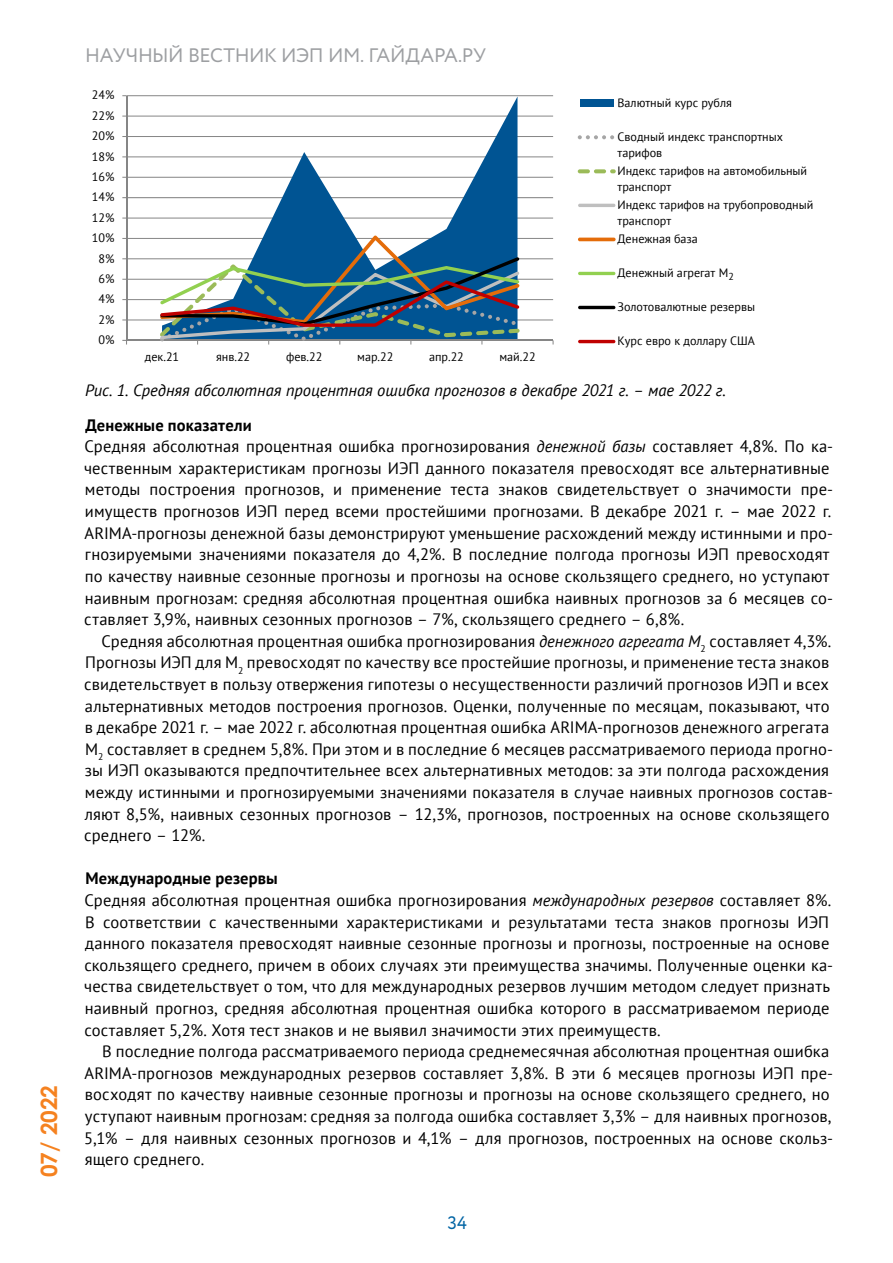
<style>
.page{position:relative;width:893px;height:1263px;background:#fff}
.page>*{position:absolute;margin:0;border:0;box-sizing:border-box;transform-origin:0 0}
.t1{font:700 22.5px "Century Gothic";color:#f58220}
.t2{font:19.5px "Circe";letter-spacing:-.025em;color:#9d9fa2}
.t3{font:18px "Circe";color:#0064a4}
.t4{font:16.5px/21.6px "PT Sans";letter-spacing:.01em;color:#000}
.t5{font:italic 16.5px "PT Sans";letter-spacing:-.005em;color:#000}
.t6{font:12.15px/15.8px "PT Sans";color:#000}
.s1{font-weight:700}
.s2{font-style:italic}
</style>
<div class="page">
<hr style="left:127px;top:319px;width:426px;height:1px;background:#868686">
<hr style="left:127px;top:299px;width:426px;height:1px;background:#868686">
<hr style="left:127px;top:279px;width:426px;height:1px;background:#868686">
<hr style="left:127px;top:258px;width:426px;height:1px;background:#868686">
<hr style="left:127px;top:238px;width:426px;height:1px;background:#868686">
<hr style="left:127px;top:218px;width:426px;height:1px;background:#868686">
<hr style="left:127px;top:197px;width:426px;height:1px;background:#868686">
<hr style="left:127px;top:177px;width:426px;height:1px;background:#868686">
<hr style="left:127px;top:156px;width:426px;height:1px;background:#868686">
<hr style="left:127px;top:136px;width:426px;height:1px;background:#868686">
<hr style="left:127px;top:116px;width:426px;height:1px;background:#868686">
<hr style="left:127px;top:95px;width:426px;height:1px;background:#868686">
<svg style="left:162px;top:96px;width:355px;height:140px"></svg>
<hr style="left:126px;top:96px;width:1px;height:244px;background:#868686">
<hr style="left:127px;top:340px;width:426px;height:1px;background:#868686">
<svg style="left:160px;top:236px;width:360px;height:108px"></svg>
<div style="left:580px;top:100px;width:34px;height:7px;background:#005493"></div>
<svg style="left:578px;top:135px;width:36px;height:4px"></svg>
<svg style="left:578px;top:169px;width:12px;height:4px"></svg>
<svg style="left:594px;top:169px;width:12px;height:4px"></svg>
<svg style="left:610px;top:169px;width:6px;height:4px"></svg>
<hr style="left:578px;top:204px;width:37px;height:3px;background:#bfbfbf;border-radius:2px">
<hr style="left:578px;top:238px;width:38px;height:3px;background:#e46c0a;border-radius:2px">
<hr style="left:578px;top:272px;width:37px;height:3px;background:#92d050;border-radius:2px">
<hr style="left:578px;top:306px;width:37px;height:3px;background:#000;border-radius:2px">
<hr style="left:578px;top:340px;width:37px;height:3px;background:#c00000;border-radius:2px">
<h1 class="t1" style="left:32px;top:1177px;width:94px;rotate:-90deg">07/ 2022</h1>
<p class="t2" style="left:85px;top:43px;width:402px">НАУЧНЫЙ ВЕСТНИК ИЭП ИМ. ГАЙДАРА.РУ</p>
<p class="t6" style="left:92px;top:87px;width:24px">24%</p>
<p class="t6" style="left:617px;top:94px;width:116px">Валютный курс рубля</p>
<p class="t6" style="left:617px;top:129px;width:167px">Сводный индекс транспортных тарифов</p>
<p class="t6" style="left:617px;top:163px;width:191px">Индекс тарифов на автомобильный транспорт</p>
<p class="t6" style="left:617px;top:197px;width:197px">Индекс тарифов на трубопроводный транспорт</p>
<p class="t6" style="left:617px;top:231px;width:82px">Денежная база</p>
<p class="t6" style="left:617px;top:265px;width:118px">Денежный агрегат М<sub>2</sub></p>
<p class="t6" style="left:617px;top:299px;width:139px">Золотовалютные резервы</p>
<p class="t6" style="left:617px;top:333px;width:139px">Курс евро к доллару США</p>
<p class="t5" style="left:85px;top:379px;width:642px">Рис. 1. Средняя абсолютная процентная ошибка прогнозов в декабре 2021 г. – мае 2022 г.</p>
<p class="t6" style="left:92px;top:107px;width:24px">22%</p>
<p class="t6" style="left:92px;top:128px;width:24px">20%</p>
<p class="t6" style="left:92px;top:148px;width:24px">18%</p>
<p class="t6" style="left:92px;top:169px;width:24px">16%</p>
<p class="t6" style="left:92px;top:189px;width:24px">14%</p>
<p class="t6" style="left:92px;top:209px;width:24px">12%</p>
<p class="t6" style="left:92px;top:230px;width:24px">10%</p>
<p class="t6" style="left:99px;top:250px;width:17px">8%</p>
<p class="t6" style="left:99px;top:270px;width:17px">6%</p>
<p class="t6" style="left:99px;top:291px;width:17px">4%</p>
<p class="t6" style="left:99px;top:311px;width:17px">2%</p>
<p class="t6" style="left:99px;top:332px;width:17px">0%</p>
<p class="t6" style="left:145px;top:349px;width:36px">дек.21</p>
<p class="t6" style="left:216px;top:349px;width:36px">янв.22</p>
<p class="t6" style="left:286px;top:349px;width:38px">фев.22</p>
<p class="t6" style="left:357px;top:349px;width:38px">мар.22</p>
<p class="t6" style="left:429px;top:349px;width:36px">апр.22</p>
<p class="t6" style="left:499px;top:349px;width:38px">май.22</p>
<p class="t4" style="left:84px;top:414px;width:751px"><span class="s1">Денежные показатели<br></span>Средняя абсолютная процентная ошибка прогнозирования <span class="s2">денежной базы</span> составляет 4,8%. По ка&shy;чественным характеристикам прогнозы ИЭП данного показателя превосходят все альтернативные методы построения прогнозов, и применение теста знаков свидетельствует о значимости пре&shy;имуществ прогнозов ИЭП перед всеми простейшими прогнозами. В декабре 2021 г. – мае 2022 г.<br>ARIMA-прогнозы денежной базы демонстрируют уменьшение расхождений между истинными и про&shy;гнозируемыми значениями показателя до 4,2%. В последние полгода прогнозы ИЭП превосходят по качеству наивные сезонные прогнозы и прогнозы на основе скользящего среднего, но уступают наивным прогнозам: средняя абсолютная процентная ошибка наивных прогнозов за 6 месяцев со&shy;ставляет 3,9%, наивных сезонных прогнозов – 7%, скользящего среднего – 6,8%.</p>
<p class="t4" style="left:84px;top:630px;width:750px;text-indent:17px">Средняя абсолютная процентная ошибка прогнозирования <span class="s2">денежного агрегата М</span><sub>2</sub> составляет 4,3%.<br>Прогнозы ИЭП для М<sub>2</sub> превосходят по качеству все простейшие прогнозы, и применение теста знаков свидетельствует в пользу отвержения гипотезы о несущественности различий прогнозов ИЭП и всех альтернативных методов построения прогнозов. Оценки, полученные по месяцам, показывают, что в декабре 2021 г. – мае 2022 г. абсолютная процентная ошибка ARIMA-прогнозов денежного агрегата М<sub>2</sub> составляет в среднем 5,8%. При этом и в последние 6 месяцев рассматриваемого периода прогно&shy;зы ИЭП оказываются предпочтительнее всех альтернативных методов: за эти полгода расхождения между истинными и прогнозируемыми значениями показателя в случае наивных прогнозов состав&shy;ляют 8,5%, наивных сезонных прогнозов – 12,3%, прогнозов, построенных на основе скользящего среднего – 12%.</p>
<p class="t4" style="left:84px;top:867px;width:751px"><span class="s1">Международные резервы<br></span>Средняя абсолютная процентная ошибка прогнозирования <span class="s2">международных резервов</span> составляет 8%.<br>В соответствии с качественными характеристиками и результатами теста знаков прогнозы ИЭП данного показателя превосходят наивные сезонные прогнозы и прогнозы, построенные на основе скользящего среднего, причем в обоих случаях эти преимущества значимы. Полученные оценки ка&shy;чества свидетельствует о том, что для международных резервов лучшим методом следует признать наивный прогноз, средняя абсолютная процентная ошибка которого в рассматриваемом периоде составляет 5,2%. Хотя тест знаков и не выявил значимости этих преимуществ.</p>
<p class="t4" style="left:84px;top:1040px;width:750px;text-indent:18px">В последние полгода рассматриваемого периода среднемесячная абсолютная процентная ошибка ARIMA-прогнозов международных резервов составляет 3,8%. В эти 6 месяцев прогнозы ИЭП пре&shy;восходят по качеству наивные сезонные прогнозы и прогнозы на основе скользящего среднего, но уступают наивным прогнозам: средняя за полгода ошибка составляет 3,3% – для наивных прогнозов, 5,1% – для наивных сезонных прогнозов и 4,1% – для прогнозов, построенных на основе скольз&shy;ящего среднего.</p>
<p class="t3" style="left:447px;top:1211px;width:21px">34</p>
</div>
